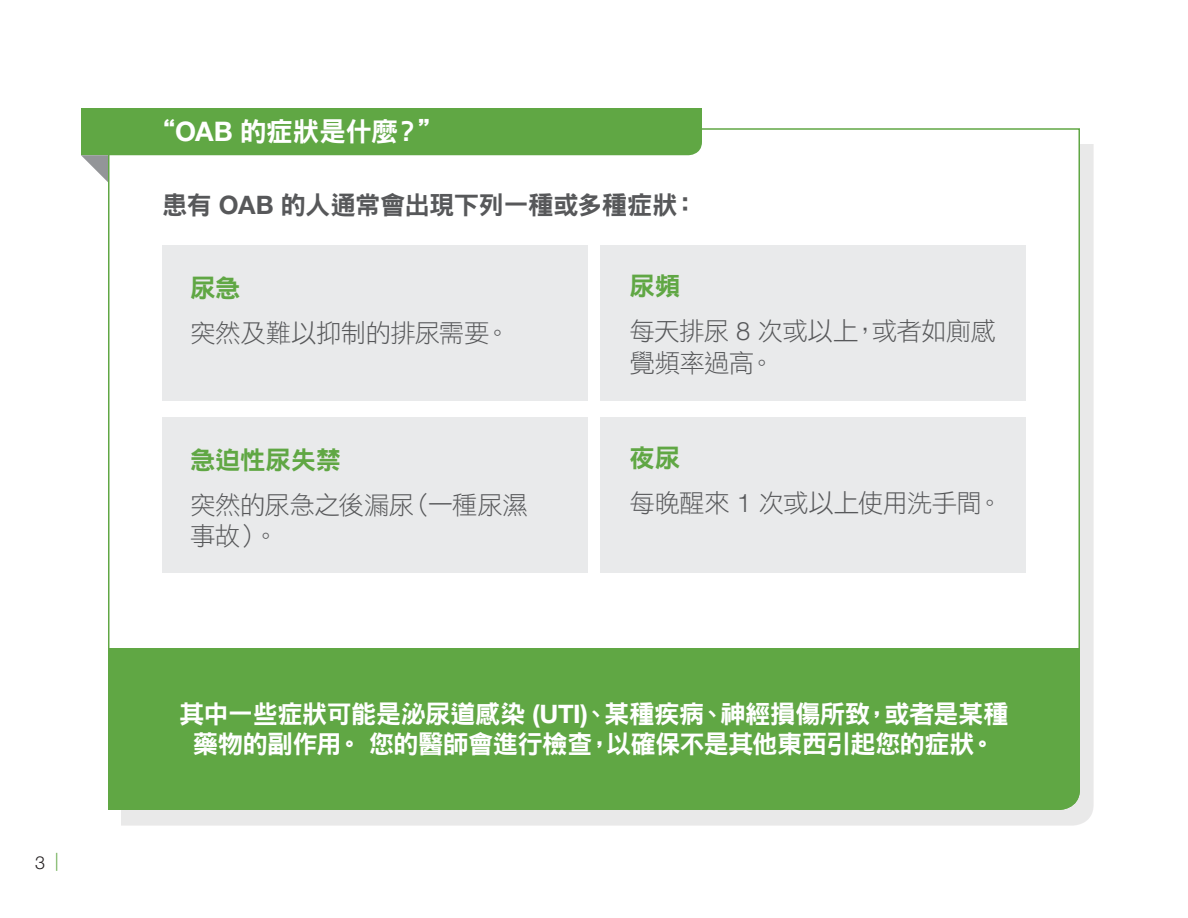
<style>
.page{position:relative;width:1188px;height:918px;background:#fff}
.page>*{position:absolute;margin:0;border:0;box-sizing:border-box;transform-origin:0 0}
.t1{font:27px "DF Hei Std W9";letter-spacing:-.025em;color:#fff}
.Call_Out{font:25.5px/30px "DF Hei Std W9";letter-spacing:-.03em;color:#fff;text-align:center}
.P1{font:25.5px/31.5px "DF Hei Std W3";letter-spacing:-.025em;color:#57585a}
.P1-2{font:25.5px "DF Hei Std W9";letter-spacing:-.03em;color:#57585a}
.P1-3{font:25.5px "DF Hei Std W9";letter-spacing:-.01em;color:#60a744}
.t2{font:300 18px "Helvetica Neue LT Std";color:#231f20}
.s1{color:#60a744}
.s2{font-family:"Helvetica Neue LT Std";font-weight:700}
.s3{font-family:"Helvetica Neue LT Std";font-weight:300}
</style>
<div class="page">
<div style="left:121px;top:144px;width:972px;height:682px;background:#e9e9e9"></div>
<div style="left:108px;top:128px;width:972px;height:519px;background:#fff"></div>
<svg style="left:81px;top:108px;width:621px;height:74px;background:#98c586"></svg>
<div style="left:108px;top:647px;width:972px;height:163px;background:#60a744"></div>
<div style="left:162px;top:246px;width:425px;height:155px;background:#e9eaeb"></div>
<div style="left:601px;top:246px;width:425px;height:155px;background:#e9eaeb"></div>
<div style="left:162px;top:417px;width:425px;height:155px;background:#e9eaeb"></div>
<div style="left:601px;top:417px;width:425px;height:155px;background:#e9eaeb"></div>
<p class="t2" style="left:35px;top:851px;width:25px">3 <span class="s1">|</span></p>
<h2 class="t1" style="left:148px;top:117px;width:298px">“<span class="s2">OAB</span> 的症狀是什麼？”</h2>
<p class="P1-2" style="left:162px;top:191px;width:537px">患有 <span class="s2">OAB</span> 的人通常會出現下列一種或多種症狀：</p>
<p class="P1-3" style="left:190px;top:274px;width:52px">尿急</p>
<p class="P1" style="left:190px;top:317px;width:322px">突然及難以抑制的排尿需要。</p>
<p class="P1-3" style="left:190px;top:446px;width:153px">急迫性尿失禁</p>
<p class="P1" style="left:190px;top:488px;width:340px">突然的尿急之後漏尿（一種尿濕事故）。</p>
<p class="P1-3" style="left:630px;top:272px;width:52px">尿頻</p>
<p class="P1" style="left:630px;top:315px;width:368px">每天排尿 <span class="s3">8</span> 次或以上，或者如廁感覺頻率過高。</p>
<p class="P1-3" style="left:630px;top:444px;width:52px">夜尿</p>
<p class="P1" style="left:630px;top:487px;width:375px">每晚醒來 <span class="s3">1</span> 次或以上使用洗手間。</p>
<p class="Call_Out" style="left:179px;top:699px;width:831px">其中一些症狀可能是泌尿道感染 <span class="s2">(UTI)</span>、某種疾病、神經損傷所致，或者是某種藥物的副作用。您的醫師會進行檢查，以確保不是其他東西引起您的症狀。</p>
</div>
